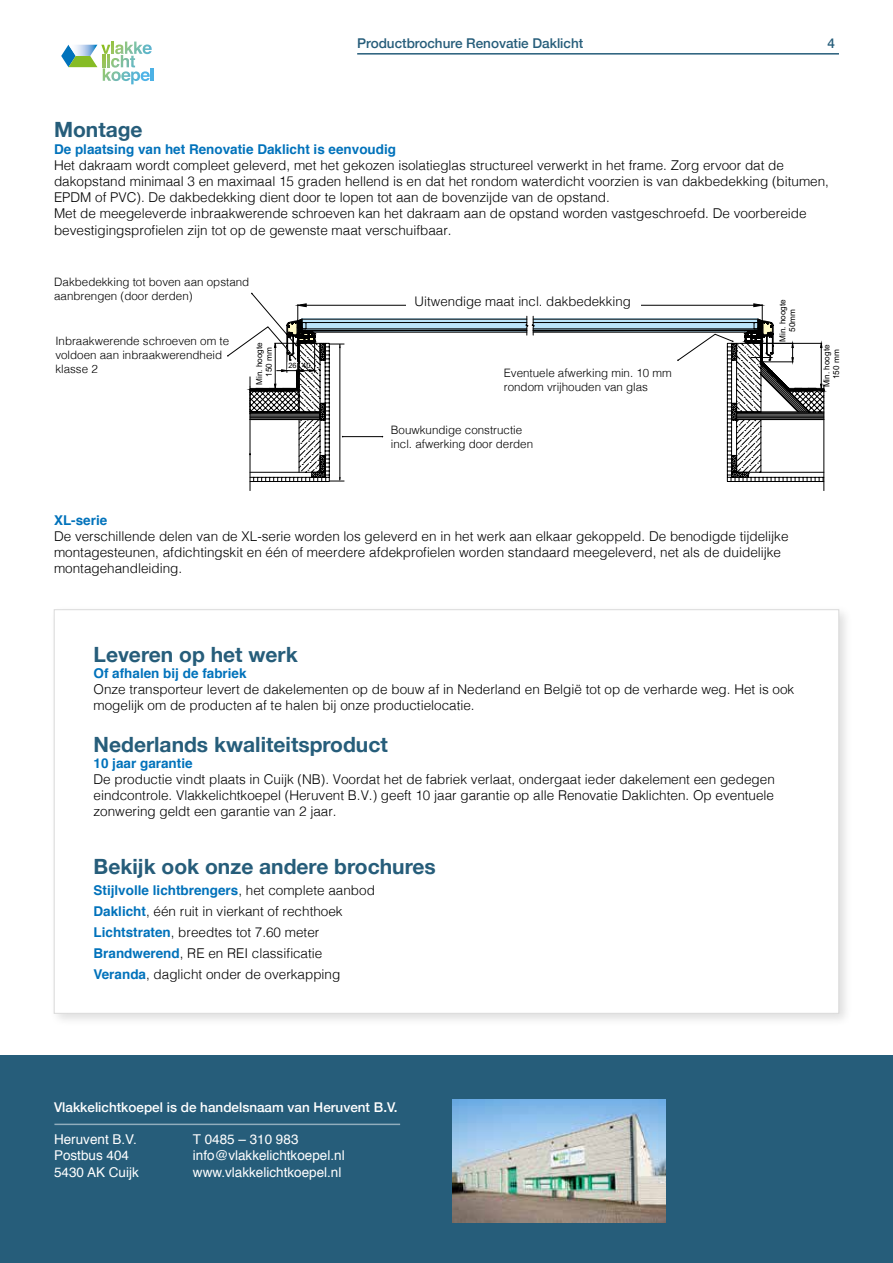
<style>
.page{position:relative;width:893px;height:1263px;background:#fff}
.page>*{position:absolute;margin:0;border:0;box-sizing:border-box;transform-origin:0 0}
.t1{font:700 21px "Helvetica Neue";color:#265d7a}
.t2{font:300 13.5px/16.2px "Helvetica";color:#000}
.t3{font:13.5px/16.2px "Helvetica";color:#fff}
.t4{font:700 13.5px "Helvetica";color:#0072bb}
.t5{font:500 13.5px "Helvetica Neue";color:#fff}
.t6{font:500 13.5px "Helvetica Neue";color:#265d7a}
.t7{font:300 13.2px "Helvetica";color:#000}
.t8{font:300 11.55px/14px "Helvetica";color:#000}
.t9{font:8.25px/9.9px "Arial";color:#000;text-align:center}
.t10{font:7.35px "Arial";color:#000}
.s1{font-weight:700;color:#0072bb}
</style>
<div class="page">
<div style="left:49px;top:605px;width:803px;height:422px;background:#000;opacity:.13"></div>
<div style="left:54px;top:609px;width:785px;height:404px;background:#fff;border:1px solid #dadada"></div>
<div style="left:0;top:1055px;width:893px;height:208px;background:#265d7a"></div>
<hr style="left:357px;top:53px;width:482px;height:2px;background:#265d7a">
<svg style="left:61px;top:42px;width:92px;height:42px"></svg>
<img style="left:452px;top:1099px;width:213px;height:123px">
<hr style="left:54px;top:1123px;width:346px;height:2px;background:#fff">
<hr style="left:824px;top:385px;width:1px;height:106px;background:#000">
<hr style="left:250px;top:454px;width:1px;height:37px;background:#000">
<svg style="left:227px;top:293px;width:598px;height:189px"></svg>
<p class="t6" style="left:357px;top:33px;width:228px">Productbrochure Renovatie Daklicht</p>
<p class="t6" style="left:827px;top:33px;width:9px">4</p>
<h1 class="t1" style="left:54px;top:113px;width:90px">Montage</h1>
<p class="t4" style="left:54px;top:138px;width:344px">De plaatsing van het Renovatie Daklicht is eenvoudig</p>
<p class="t2" style="left:54px;top:156px;width:776px">Het dakraam wordt compleet geleverd, met het gekozen isolatieglas structureel verwerkt in het frame. Zorg ervoor dat de dakopstand minimaal 3 en maximaal 15 graden hellend is en dat het rondom waterdicht voorzien is van dakbedekking (bitumen, EPDM of PVC). De dakbedekking dient door te lopen tot aan de bovenzijde van de opstand.<br>Met de meegeleverde inbraakwerende schroeven kan het dakraam aan de opstand worden vastgeschroefd. De voorbereide bevestigingsprofielen zijn tot op de gewenste maat verschuifbaar.</p>
<p class="t8" style="left:54px;top:274px;width:197px">Dakbedekking tot boven aan opstand aanbrengen (door derden)</p>
<p class="t8" style="left:55px;top:334px;width:175px">Inbraakwerende schroeven om te voldoen aan inbraakwerendheid klasse 2</p>
<p class="t9" style="left:255px;top:385px;width:44px;rotate:-90deg">Min. hoogte<br>150 mm</p>
<p class="t10" style="left:288px;top:363px;width:24px">26 40</p>
<p class="t7" style="left:415px;top:290px;width:218px">Uitwendige maat incl. dakbedekking</p>
<p class="t8" style="left:504px;top:365px;width:170px">Eventuele afwerking min. 10 mm rondom vrijhouden van glas</p>
<p class="t8" style="left:391px;top:422px;width:144px">Bouwkundige constructie incl. afwerking door derden</p>
<p class="t9" style="left:778px;top:342px;width:44px;rotate:-90deg">Min. hoogte<br>50mm</p>
<p class="t4" style="left:54px;top:509px;width:55px">XL-serie</p>
<p class="t2" style="left:54px;top:527px;width:736px">De verschillende delen van de XL-serie worden los geleverd en in het werk aan elkaar gekoppeld. De benodigde tijdelijke montagesteunen, afdichtingskit en één of meerdere afdekprofielen worden standaard meegeleverd, net als de duidelijke montagehandleiding.</p>
<h1 class="t1" style="left:94px;top:637px;width:206px">Leveren op het werk</h1>
<p class="t4" style="left:94px;top:662px;width:155px">Of afhalen bij de fabriek</p>
<p class="t2" style="left:94px;top:680px;width:702px">Onze transporteur levert de dakelementen op de bouw af in Nederland en België tot op de verharde weg. Het is ook mogelijk om de producten af te halen bij onze productielocatie.</p>
<h1 class="t1" style="left:94px;top:727px;width:296px">Nederlands kwaliteitsproduct</h1>
<p class="t4" style="left:94px;top:752px;width:101px">10 jaar garantie</p>
<p class="t2" style="left:94px;top:770px;width:683px;text-align:justify">De productie vindt plaats in Cuijk (NB). Voordat het de fabriek verlaat, ondergaat ieder dakelement een gedegen eindcontrole. Vlakkelichtkoepel (Heruvent B.V.) geeft 10 jaar garantie op alle Renovatie Daklichten. Op eventuele zonwering geldt een garantie van 2 jaar.</p>
<h1 class="t1" style="left:94px;top:850px;width:344px">Bekijk ook onze andere brochures</h1>
<p class="t2" style="left:94px;top:879px;width:283px;line-height:21px"><span class="s1">Stijlvolle lichtbrengers</span>, het complete aanbod <span class="s1">Daklicht</span>, één ruit in vierkant of rechthoek <span class="s1">Lichtstraten</span>, breedtes tot 7.60 meter <span class="s1">Brandwerend</span>, RE en REI classificatie <span class="s1">Veranda</span>, daglicht onder de overkapping</p>
<p class="t9" style="left:822px;top:387px;width:44px;rotate:-90deg">Min. hoogte<br>150 mm</p>
<p class="t5" style="left:54px;top:1096px;width:345px">Vlakkelichtkoepel is de handelsnaam van Heruvent B.V.</p>
<p class="t3" style="left:54px;top:1132px;width:86px">Heruvent B.V.<br>Postbus 404<br>5430 AK Cuijk</p>
<p class="t3" style="left:193px;top:1132px;width:153px">T 0485 – 310 983 info@vlakkelichtkoepel.nl www.vlakkelichtkoepel.nl</p>
</div>
